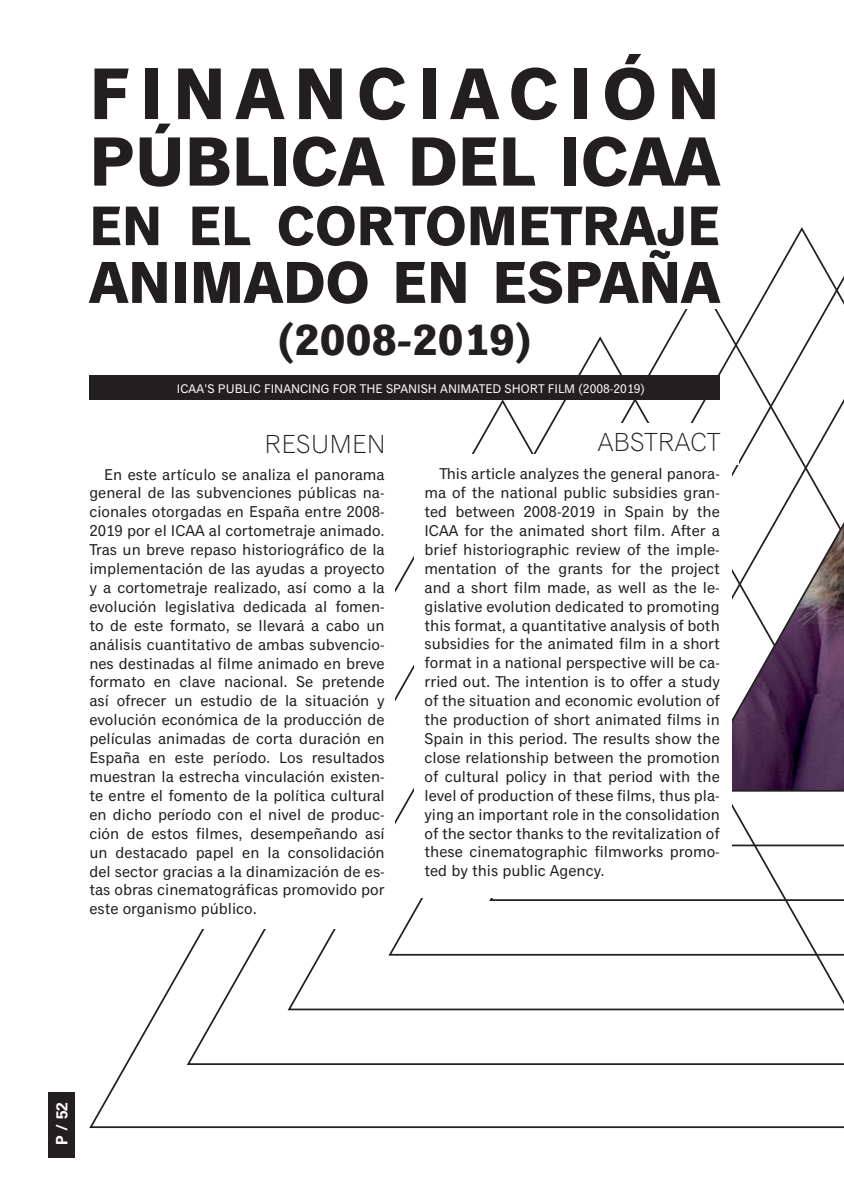
<style>
.page{position:relative;width:844px;height:1191px;background:#fff}
.page>*{position:absolute;margin:0;border:0;box-sizing:border-box;transform-origin:0 0}
.t1{font:700 73.5px "Classic Grotesque Pro";letter-spacing:.14em;color:#231f20}
.t2{font:700 70px "Classic Grotesque Pro";color:#231f20}
.t3{font:700 59.5px "Classic Grotesque Pro";color:#231f20}
.t4{font:700 56px "Classic Grotesque Pro";color:#231f20}
.t5{font:700 43.75px "Classic Grotesque Pro";color:#231f20}
.t6{font:300 26.25px "Classic Grotesque Pro";color:#231f20}
.t7{font:15.75px/18.9px "Classic Grotesque Pro";color:#231f20;text-align:justify}
.t8{font:700 15.75px "Univers LT Std";color:#fff}
.t9{font:12.6px "Classic Grotesque Pro";color:#fff}
</style>
<div class="page">
<svg style="left:89px;top:959px;width:754px;height:170px"></svg>
<svg style="left:185px;top:929px;width:658px;height:136px"></svg>
<svg style="left:286px;top:929px;width:557px;height:82px"></svg>
<svg style="left:387px;top:427px;width:456px;height:529px"></svg>
<svg style="left:487px;top:358px;width:356px;height:544px"></svg>
<svg style="left:588px;top:309px;width:255px;height:538px"></svg>
<svg style="left:689px;top:227px;width:154px;height:565px"></svg>
<div style="left:49px;top:1092px;width:26px;height:65px;background:#231f20"></div>
<div style="left:63px;top:454px;width:331px;height:475px;background:#fff"></div>
<div style="left:413px;top:454px;width:318px;height:443px;background:#fff"></div>
<div style="left:591px;top:424px;width:147px;height:41px;background:#fff"></div>
<div style="left:583px;top:268px;width:146px;height:41px;background:#fff"></div>
<div style="left:89px;top:375px;width:630px;height:25px;background:#231f20"></div>
<h1 class="t1" style="left:89px;top:52px;width:632px">FINANCIACIÓN</h1>
<h2 class="t2" style="left:89px;top:122px;width:631px">PÚBLICA DEL ICAA</h2>
<h3 class="t4" style="left:89px;top:194px;width:631px">EN EL CORTOMETRAJE</h3>
<h3 class="t3" style="left:89px;top:249px;width:632px">ANIMADO EN ESPAÑA</h3>
<h3 class="t5" style="left:277px;top:316px;width:255px">(2008-2019)</h3>
<p class="t9" style="left:177px;top:382px;width:469px">ICAA'S PUBLIC FINANCING FOR THE SPANISH ANIMATED SHORT FILM (2008-2019)</p>
<h3 class="t6" style="left:598px;top:427px;width:124px">ABSTRACT</h3>
<h3 class="t6" style="left:264px;top:429px;width:123px">RESUMEN</h3>
<p class="t7" style="left:89px;top:465px;width:297px;text-indent:15px">En este artículo se analiza el panorama general de las subvenciones públicas na&shy;cionales otorgadas en España entre 2008- 2019 por el ICAA al cortometraje animado.<br>Tras un breve repaso historiográfico de la implementación de las ayudas a proyecto y a cortometraje realizado, así como a la evolución legislativa dedicada al fomen&shy;to de este formato, se llevará a cabo un análisis cuantitativo de ambas subvencio&shy;nes destinadas al filme animado en breve formato en clave nacional. Se pretende así ofrecer un estudio de la situación y evolución económica de la producción de películas animadas de corta duración en España en este período. Los resultados muestran la estrecha vinculación existen&shy;te entre el fomento de la política cultural en dicho período con el nivel de produc&shy;ción de estos filmes, desempeñando así un destacado papel en la consolidación del sector gracias a la dinamización de es&shy;tas obras cinematográficas promovido por este organismo público.</p>
<p class="t7" style="left:424px;top:465px;width:297px;text-indent:15px">This article analyzes the general panora&shy;ma of the national public subsidies gran&shy;ted between 2008-2019 in Spain by the ICAA for the animated short film. After a brief historiographic review of the imple&shy;mentation of the grants for the project and a short film made, as well as the le&shy;gislative evolution dedicated to promoting this format, a quantitative analysis of both subsidies for the animated film in a short format in a national perspective will be ca&shy;rried out. The intention is to offer a study of the situation and economic evolution of the production of short animated films in Spain in this period. The results show the close relationship between the promotion of cultural policy in that period with the level of production of these films, thus pla&shy;ying an important role in the consolidation of the sector thanks to the revitalization of these cinematographic filmworks promo&shy;ted by this public Agency.</p>
<p class="t8" style="left:53px;top:1144px;width:44px;rotate:-90deg">P / 52</p>
</div>
